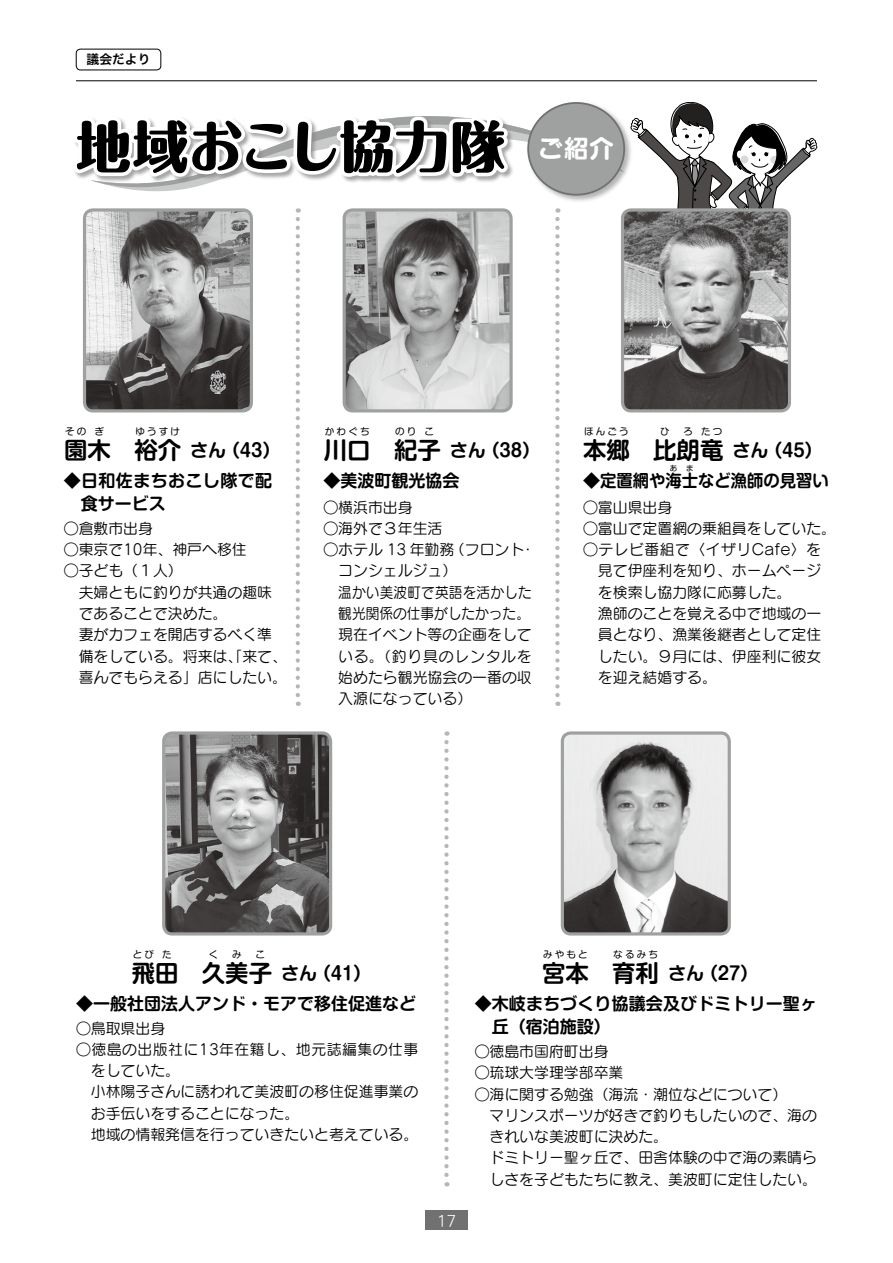
<style>
.page{position:relative;width:893px;height:1263px;background:#fff}
.page>*{position:absolute;margin:0;border:0;box-sizing:border-box;transform-origin:0 0}
.t1{font:800 55.35px "Maru Fo Pro";letter-spacing:-.01em;color:#000}
.t2{font:25.5px "Seurat CID B";color:#fff}
.t3{font:700 23.4px "Shin M Go Pro De";color:#000}
.t4{font:700 18px "Shin M Go Pro De";color:#000}
.t5{font:700 16.95px/23.4px "Shin M Go Pro De";color:#000}
.t6{font:700 16.95px "Shin M Go Pro De";letter-spacing:.025em;color:#000}
.t7{font:16.95px "DFP Gothic PCID W3";color:#fff}
.t8{font:14.85px/21.3px "Seurat CID M";color:#000}
.t9{font:12.75px "Hira Kaku Pro W6";color:#000}
.t10{font:9.6px "Shin M Go Pro";letter-spacing:.22em;color:#000}
.t11{font:7.5px "Shin M Go Pro";color:#000}
</style>
<div class="page">
<hr style="left:76px;top:80px;width:741px;height:1px;background:#000">
<div style="left:76px;top:49px;width:85px;height:21px;border:1px solid #000;border-radius:4px"></div>
<div style="left:425px;top:1211px;width:43px;height:19px;background:#727171"></div>
<svg style="left:633px;top:102px;width:184px;height:106px"></svg>
<svg style="left:555px;top:219px;width:5px;height:487px"></svg>
<svg style="left:444px;top:742px;width:5px;height:444px"></svg>
<svg style="left:74px;top:116px;width:437px;height:590px"></svg>
<img style="left:85px;top:212px;width:166px;height:199px">
<div style="left:83px;top:208px;width:170px;height:204px;border:3px solid #9fa0a0;border-radius:9px"></div>
<img style="left:622px;top:212px;width:166px;height:199px">
<div style="left:621px;top:208px;width:170px;height:204px;border:3px solid #9fa0a0;border-radius:9px"></div>
<img style="left:165px;top:735px;width:166px;height:199px">
<div style="left:162px;top:731px;width:170px;height:204px;border:3px solid #9fa0a0;border-radius:9px"></div>
<img style="left:562px;top:735px;width:166px;height:199px">
<div style="left:561px;top:731px;width:170px;height:204px;border:3px solid #9fa0a0;border-radius:9px"></div>
<img style="left:344px;top:210px;width:167px;height:201px">
<div style="left:343px;top:208px;width:170px;height:204px;border:3px solid #9fa0a0;border-radius:9px"></div>
<div style="left:526px;top:101px;width:107px;height:102px;background:#000;opacity:.3"></div>
<div style="left:527px;top:102px;width:98px;height:94px;background:#9fa0a0;border:2px solid #727171;border-radius:50%"></div>
<p class="t9" style="left:87px;top:48px;width:65px">議会だより</p>
<h1 class="t1" style="left:76px;top:102px;width:431px">地域おこし協力隊</h1>
<h2 class="t2" style="left:538px;top:131px;width:78px">ご紹介</h2>
<p class="t10" style="left:65px;top:423px;width:23px">その</p>
<p class="t10" style="left:95px;top:423px;width:11px">ぎ</p>
<p class="t10" style="left:135px;top:423px;width:46px">ゆうすけ</p>
<p class="t10" style="left:325px;top:423px;width:46px">かわぐち</p>
<p class="t10" style="left:395px;top:423px;width:23px">のり</p>
<p class="t10" style="left:424px;top:423px;width:11px">こ</p>
<p class="t10" style="left:584px;top:423px;width:46px">ほんごう</p>
<p class="t10" style="left:660px;top:423px;width:11px">ひ</p>
<p class="t10" style="left:684px;top:423px;width:11px">ろ</p>
<p class="t10" style="left:701px;top:423px;width:23px">たつ</p>
<h3 class="t3" style="left:134px;top:431px;width:48px">裕介</h3>
<h3 class="t3" style="left:64px;top:431px;width:48px">園木</h3>
<p class="t4" style="left:222px;top:435px;width:60px">)43(</p>
<p class="t4" style="left:190px;top:435px;width:38px">さん</p>
<p class="t6" style="left:64px;top:467px;width:210px">◆日和佐まちおこし隊で配</p>
<h3 class="t3" style="left:394px;top:431px;width:48px">紀子</h3>
<h3 class="t3" style="left:324px;top:431px;width:48px">川口</h3>
<p class="t4" style="left:450px;top:435px;width:38px">さん</p>
<p class="t5" style="left:323px;top:467px;width:138px">◆美波町観光協会</p>
<p class="t4" style="left:481px;top:435px;width:60px">)38(</p>
<h3 class="t3" style="left:653px;top:431px;width:72px">比朗竜</h3>
<h3 class="t3" style="left:583px;top:431px;width:48px">本郷</h3>
<p class="t4" style="left:764px;top:435px;width:60px">)45(</p>
<p class="t4" style="left:732px;top:435px;width:38px">さん</p>
<p class="t5" style="left:583px;top:467px;width:247px">◆定置網や海士など漁師の見習い</p>
<p class="t11" style="left:670px;top:462px;width:9px">あ</p>
<p class="t11" style="left:686px;top:462px;width:9px">ま</p>
<p class="t5" style="left:81px;top:490px;width:87px">食サービス</p>
<p class="t8" style="left:64px;top:517px;width:91px">○倉敷市出身</p>
<p class="t8" style="left:64px;top:538px;width:185px">○東京で10年、神戸へ移住</p>
<p class="t8" style="left:79px;top:560px;width:210px;text-indent:-15px">○子ども（１人(<br>夫婦ともに釣りが共通の趣味であることで決めた。<br>妻がカフェを開店するべく準備をしている。将来は、「来て、喜んでもらえる」店にしたい。</p>
<p class="t8" style="left:323px;top:496px;width:91px">○横浜市出身</p>
<p class="t8" style="left:323px;top:517px;width:121px">○海外で３年生活</p>
<p class="t8" style="left:338px;top:538px;width:195px;text-indent:-15px">○ホテル 13 年勤務<br>コンシェルジュ(<br>温かい美波町で英語を活かした観光関係の仕事がしたかった。現在イベント等の企画をしている。（釣り具のレンタルを始めたら観光協会の一番の収入源になっている(</p>
<p class="t8" style="left:450px;top:538px;width:76px">（フロント</p>
<p class="t8" style="left:521px;top:538px;width:16px">・</p>
<p class="t8" style="left:583px;top:496px;width:91px">○富山県出身</p>
<p class="t8" style="left:583px;top:517px;width:254px">○富山で定置網の乗組員をしていた。</p>
<p class="t8" style="left:598px;top:538px;width:225px;text-indent:-15px">○テレビ番組で〈イザリCafe〉を見て伊座利を知り、ホームページを検索し協力隊に応募した。<br>漁師のことを覚える中で地域の一員となり、漁業後継者として定住したい。９月には、伊座利に彼女を迎え結婚する。</p>
<p class="t10" style="left:133px;top:946px;width:23px">とび</p>
<p class="t10" style="left:162px;top:946px;width:11px">た</p>
<p class="t10" style="left:209px;top:946px;width:11px">く</p>
<p class="t10" style="left:232px;top:946px;width:11px">み</p>
<p class="t10" style="left:256px;top:946px;width:11px">こ</p>
<p class="t10" style="left:543px;top:946px;width:46px">みやもと</p>
<p class="t10" style="left:613px;top:946px;width:46px">なるみち</p>
<h3 class="t3" style="left:202px;top:954px;width:72px">久美子</h3>
<h3 class="t3" style="left:132px;top:954px;width:48px">飛田</h3>
<p class="t4" style="left:313px;top:958px;width:60px">)41(</p>
<p class="t4" style="left:281px;top:958px;width:38px">さん</p>
<p class="t5" style="left:76px;top:990px;width:342px">◆一般社団法人アンド・モアで移住促進など</p>
<p class="t8" style="left:76px;top:1017px;width:91px">○鳥取県出身</p>
<p class="t8" style="left:91px;top:1038px;width:329px;text-indent:-15px">○徳島の出版社に13年在籍し、地元誌編集の仕事をしていた。<br>小林陽子さんに誘われて美波町の移住促進事業のお手伝いをすることになった。<br>地域の情報発信を行っていきたいと考えている。</p>
<h3 class="t3" style="left:612px;top:954px;width:48px">育利</h3>
<h3 class="t3" style="left:542px;top:954px;width:48px">宮本</h3>
<p class="t4" style="left:700px;top:958px;width:60px">)27(</p>
<p class="t4" style="left:668px;top:958px;width:38px">さん</p>
<p class="t5" style="left:492px;top:990px;width:327px;text-indent:-17px">◆木岐まちづくり協議会及びドミトリー聖ヶ丘（宿泊施設(</p>
<p class="t8" style="left:475px;top:1040px;width:135px">○徳島市国府町出身</p>
<p class="t8" style="left:475px;top:1061px;width:150px">○琉球大学理学部卒業</p>
<p class="t8" style="left:490px;top:1083px;width:329px;text-indent:-15px">○海に関する勉強（海流・潮位などについて(<br>マリンスポーツが好きで釣りもしたいので、海のきれいな美波町に決めた。<br>ドミトリー聖ヶ丘で、田舎体験の中で海の素晴らしさを子どもたちに教え、美波町に定住したい。</p>
<p class="t7" style="left:437px;top:1211px;width:21px">17</p>
</div>
